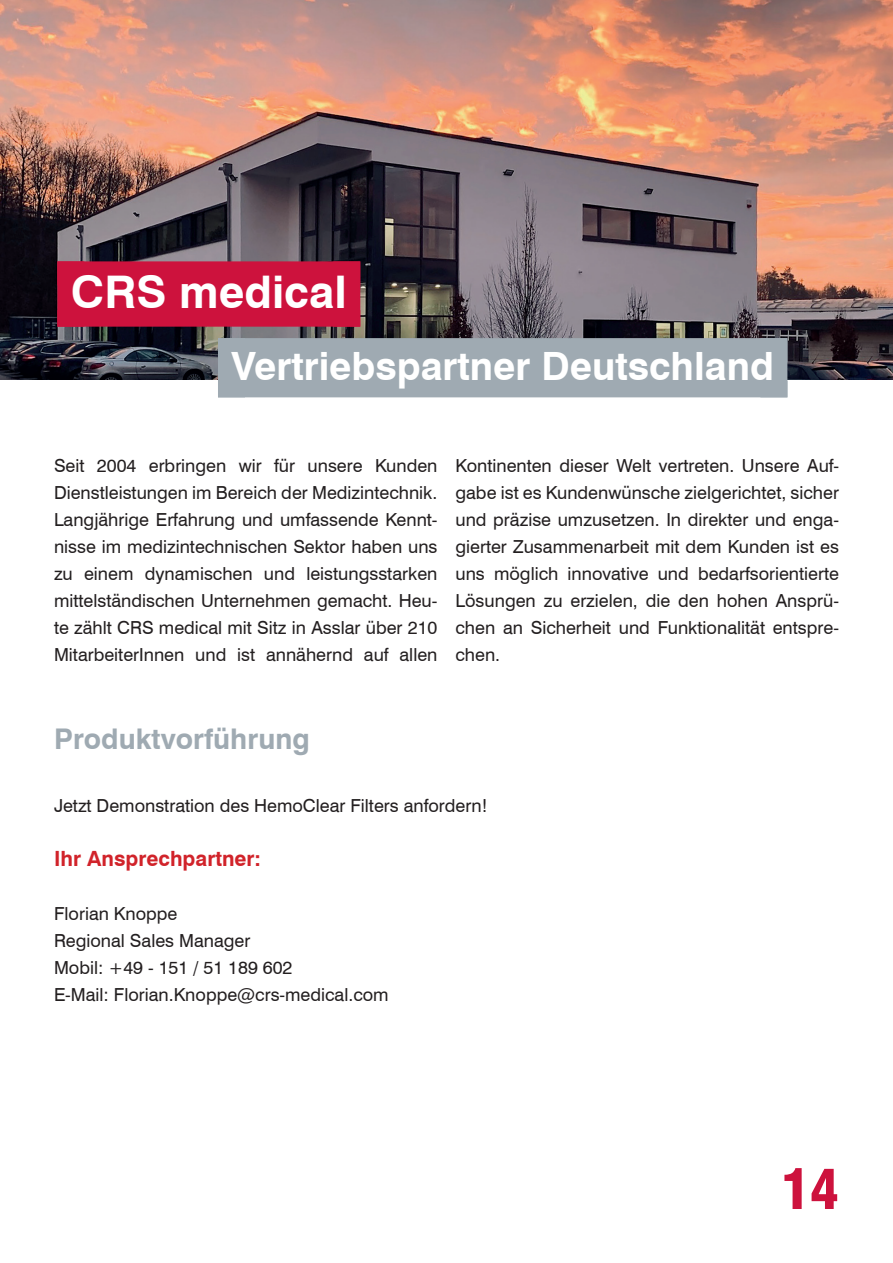
<style>
.page{position:relative;width:893px;height:1263px;background:#fff}
.page>*{position:absolute;margin:0;border:0;box-sizing:border-box;transform-origin:0 0}
.t1{font:900 condensed 54px "Swiss 721 BT";color:#cd123d}
.t2{font:700 45px "Swiss 721 BT";color:#fff}
.t3{font:700 39px "Swiss 721 BT";color:#fff}
.t4{font:700 28.5px "Swiss 721 BT";color:#9faab2}
.t5{font:700 21px "Swiss 721 BT";color:#d1232a}
.t6{font:18px/27px "Swiss 721 BT";color:#231f20;text-align:justify}
</style>
<div class="page">
<img style="left:0;top:0;width:893px;height:380px">
<div style="left:71px;top:273px;width:276px;height:45px;background:#cd123d"></div>
<div style="left:57px;top:261px;width:27px;height:66px;background:#cd123d"></div>
<div style="left:333px;top:261px;width:27px;height:66px;background:#cd123d"></div>
<div style="left:57px;top:261px;width:303px;height:24px;background:#cd123d"></div>
<div style="left:57px;top:310px;width:303px;height:17px;background:#cd123d"></div>
<div style="left:231px;top:350px;width:543px;height:39px;background:#9faab2"></div>
<div style="left:218px;top:338px;width:27px;height:59px;background:#9faab2"></div>
<div style="left:760px;top:338px;width:27px;height:59px;background:#9faab2"></div>
<div style="left:218px;top:338px;width:569px;height:24px;background:#9faab2"></div>
<div style="left:218px;top:381px;width:569px;height:16px;background:#9faab2"></div>
<h2 class="t2" style="left:71px;top:264px;width:277px">CRS medical</h2>
<h3 class="t3" style="left:231px;top:342px;width:544px">Vertriebspartner Deutschland</h3>
<p class="t6" style="left:54px;top:452px;width:385px">Seit 2004 erbringen wir für unsere Kunden Dienstleistungen im Bereich der Medizintechnik.<br>Langjährige Erfahrung und umfassende Kennt&shy;nisse im medizintechnischen Sektor haben uns zu einem dynamischen und leistungsstarken mittelständischen Unternehmen gemacht. Heu&shy;te zählt CRS medical mit Sitz in Asslar über 210<br>MitarbeiterInnen und ist annähernd auf allen</p>
<p class="t6" style="left:455px;top:452px;width:385px">Kontinenten dieser Welt vertreten. Unsere Auf&shy;gabe ist es Kundenwünsche zielgerichtet, sicher und präzise umzusetzen. In direkter und enga&shy;gierter Zusammenarbeit mit dem Kunden ist es uns möglich innovative und bedarfsorientierte Lösungen zu erzielen, die den hohen Ansprü&shy;chen an Sicherheit und Funktionalität entspre&shy;chen.</p>
<h3 class="t4" style="left:54px;top:721px;width:257px">Produktvorführung</h3>
<p class="t6" style="left:54px;top:792px;width:435px">Jetzt Demonstration des HemoClear Filters anfordern!</p>
<p class="t5" style="left:54px;top:846px;width:209px">Ihr Ansprechpartner:</p>
<p class="t6" style="left:54px;top:900px;width:336px;text-align:left">Florian Knoppe<br>Regional Sales Manager<br>Mobil: +49 - 151 / 51 189 602<br>E-Mail: Florian.Knoppe@crs-medical.com</p>
<h1 class="t1" style="left:781px;top:1157px;width:59px">14</h1>
</div>
